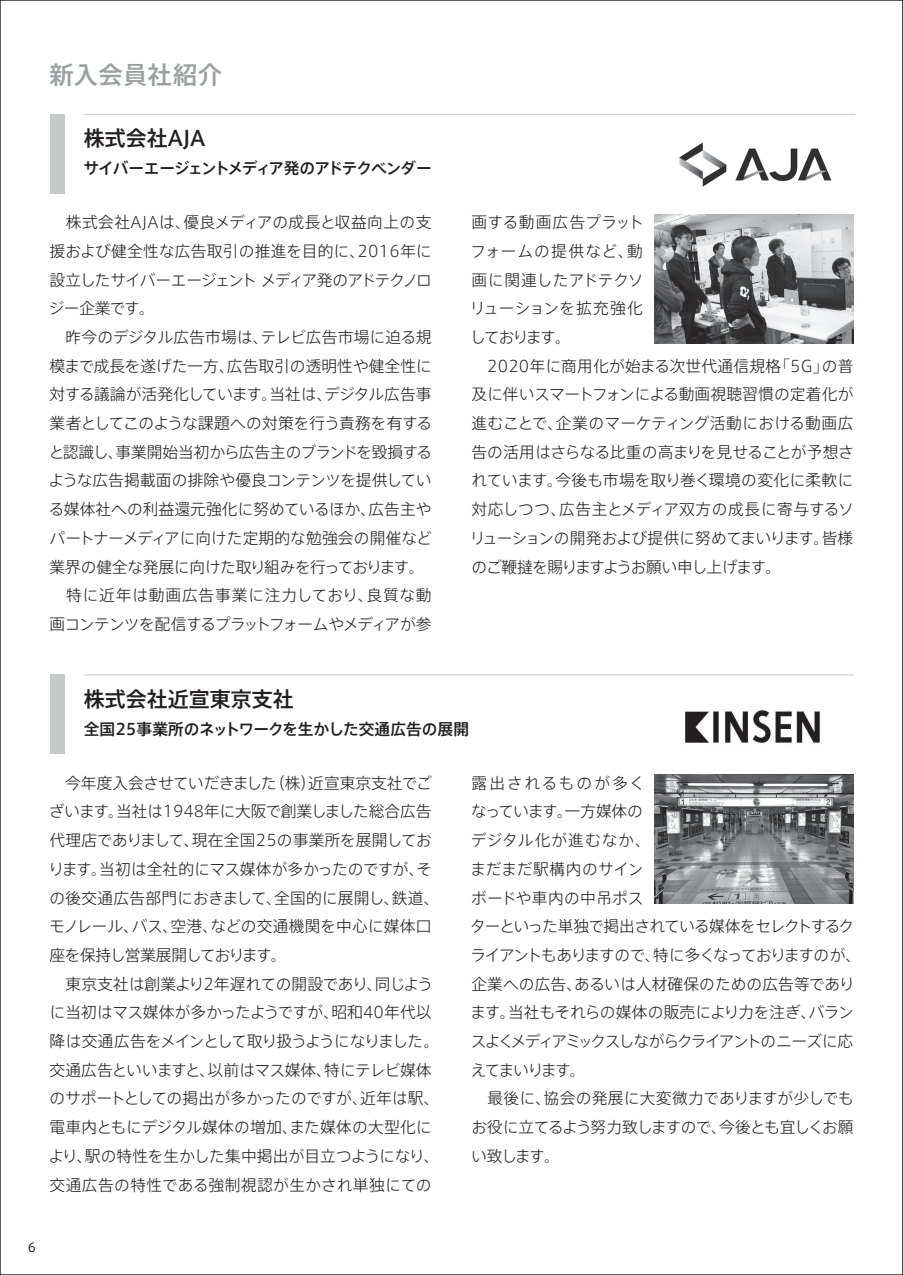
<style>
.page{position:relative;width:903px;height:1275px;background:#fff}
.page>*{position:absolute;margin:0;border:0;box-sizing:border-box;transform-origin:0 0}
.t1{font:500 24.5px "Axis Std";letter-spacing:.01em;color:#9d9fa2}
.t2{font:500 21px "Axis Std";color:#231f20}
.t3{font:300 15.75px/28.7px "Axis Std";letter-spacing:-.01em;color:#231f20}
.t4{font:300 15.75px/28.7px "Axis Std";letter-spacing:-.035em;color:#231f20}
.t5{font:500 15.75px "Axis Std";color:#231f20}
.t6{font:500 15.75px "Axis Std";letter-spacing:-.07em;color:#231f20}
.t7{font:12.25px "Axis Std";color:#231f20}
</style>
<div class="page">
<img style="left:679px;top:142px;width:153px;height:45px">
<img style="left:685px;top:710px;width:135px;height:33px">
<hr style="left:84px;top:114px;width:771px;height:1px;background:#c7c8ca">
<hr style="left:84px;top:675px;width:769px;height:1px;background:#c7c8ca">
<img style="left:655px;top:214px;width:198px;height:129px">
<img style="left:655px;top:775px;width:198px;height:129px">
<div style="left:50px;top:114px;width:14px;height:79px;background:#c7c8ca"></div>
<div style="left:50px;top:674px;width:14px;height:80px;background:#c7c8ca"></div>
<svg style="left:902px;top:0;width:1px;height:1275px"></svg>
<h1 class="t1" style="left:50px;top:56px;width:174px">新入会員社紹介</h1>
<h2 class="t2" style="left:84px;top:123px;width:123px">株式会社AJA</h2>
<p class="t6" style="left:84px;top:156px;width:350px">サイバーエージェントメディア発のアドテクベンダー</p>
<p class="t3" style="left:49px;top:207px;width:385px">　株式会社AJAは、優良メディアの成長と収益向上の支援および健全性な広告取引の推進を目的に、2016年に設立したサイバーエージェント メディア発のアドテクノロジー企業です。<br>　昨今のデジタル広告市場は、テレビ広告市場に迫る規模まで成長を遂げた一方、広告取引の透明性や健全性に対する議論が活発化しています。当社は、デジタル広告事業者としてこのような課題への対策を行う責務を有すると認識し、事業開始当初から広告主のブランドを毀損するような広告掲載面の排除や優良コンテンツを提供している媒体社への利益還元強化に努めているほか、広告主やパートナーメディアに向けた定期的な勉強会の開催など業界の健全な発展に向けた取り組みを行っております。　特に近年は動画広告事業に注力しており、良質な動画コンテンツを配信するプラットフォームやメディアが参</p>
<p class="t3" style="left:470px;top:207px;width:386px">画する動画広告プラット<br>フォームの提供など、動<br>画に関連したアドテクソ<br>リューションを拡充強化<br>しております。<br>　2020年に商用化が始まる次世代通信規格「5G」の普及に伴いスマートフォンによる動画視聴習慣の定着化が進むことで、企業のマーケティング活動における動画広告の活用はさらなる比重の高まりを見せることが予想されています。今後も市場を取り巻く環境の変化に柔軟に対応しつつ、広告主とメディア双方の成長に寄与するソリューションの開発および提供に努めてまいります。皆様のご鞭撻を賜りますようお願い申し上げます。</p>
<h2 class="t2" style="left:84px;top:683px;width:212px">株式会社近宣東京支社</h2>
<p class="t5" style="left:84px;top:717px;width:387px">全国25事業所のネットワークを生かした交通広告の展開</p>
<p class="t3" style="left:48px;top:767px;width:393px">　今年度入会させていだきました（株）近宣東京支社でございます。当社は1948年に大阪で創業しました総合広告代理店でありまして、現在全国25の事業所を展開しております。当初は全社的にマス媒体が多かったのですが、その後交通広告部門におきまして、全国的に展開し、鉄道、モノレール、バス、空港、などの交通機関を中心に媒体口座を保持し営業展開しております。<br>　東京支社は創業より2年遅れての開設であり、同じように当初はマス媒体が多かったようですが、昭和40年代以降は交通広告をメインとして取り扱うようになりました。交通広告といいますと、以前はマス媒体、特にテレビ媒体のサポートとしての掲出が多かったのですが、近年は駅、電車内ともにデジタル媒体の増加、また媒体の大型化により、駅の特性を生かした集中掲出が目立つようになり、交通広告の特性である強制視認が生かされ単独にての</p>
<p class="t4" style="left:470px;top:767px;width:392px">露出されるものが多く<br>なっています。一方媒体の<br>デジタル化が進むなか、<br>まだまだ駅構内のサイン<br>ボードや車内の中吊ポス<br>ターといった単独で掲出されている媒体をセレクトするクライアントもありますので、特に多くなっておりますのが、企業への広告、あるいは人材確保のための広告等であります。当社もそれらの媒体の販売により力を注ぎ、バランスよくメディアミックスしながらクライアントのニーズに応えてまいります。<br>　最後に、協会の発展に大変微力でありますが少しでもお役に立てるよう努力致しますので、今後とも宜しくお願い致します。</p>
<p class="t7" style="left:28px;top:1238px;width:10px">6</p>
</div>
